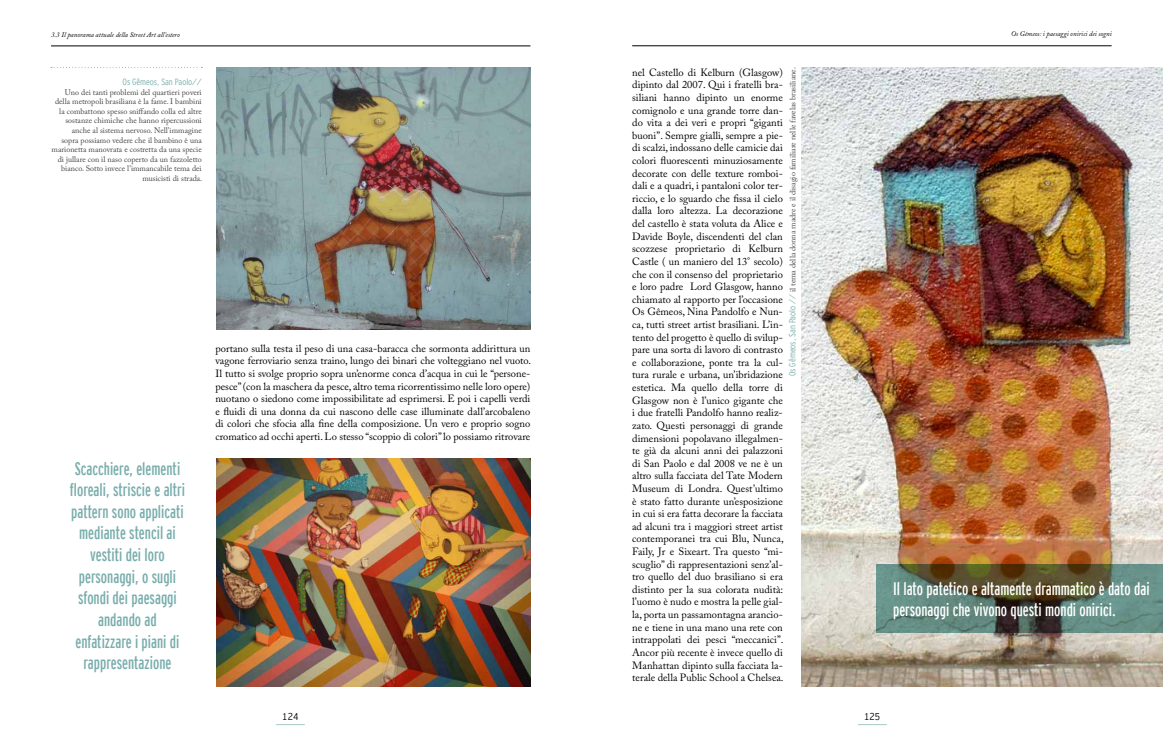
<style>
.page{position:relative;width:1163px;height:752px;background:#fff}
.page>*{position:absolute;margin:0;border:0;box-sizing:border-box;transform-origin:0 0}
.t1{font:extra-condensed 18px/21.6px "Interstate";color:#78adac;text-align:center}
.t2{font:extra-condensed 18px/21.6px "Interstate";color:#fff}
.t3{font:10.5px/12.6px "Adobe Caslon Pro";color:#000;text-align:justify}
.t4{font:10px "Interstate Cond Mono Lgt";color:#000}
.t5{font:9px "Interstate Cond Mono Lgt";letter-spacing:-.005em;color:#78adac}
.t6{font:8px/9.6px "Adobe Caslon Pro";color:#434345;text-align:right}
.t7{font:italic 7px "Adobe Caslon Pro";color:#000}
.s1{font-family:"Interstate Cond Mono Lgt";font-size:9px;color:#78adac}
</style>
<div class="page">
<hr style="left:51px;top:45px;width:479px;height:1px;background:#000">
<img style="left:217px;top:68px;width:313px;height:261px">
<img style="left:801px;top:67px;width:361px;height:619px">
<img style="left:217px;top:458px;width:313px;height:228px">
<svg style="left:876px;top:564px;width:286px;height:68px"></svg>
<svg style="left:51px;top:67px;width:151px;height:1px"></svg>
<hr style="left:632px;top:45px;width:479px;height:1px;background:#000">
<p class="t7" style="left:51px;top:31px;width:130px">3.3 Il panorama attuale della Street Art all’estero</p>
<p class="t5" style="left:122px;top:77px;width:81px">Os Gêmeos, San Paolo//</p>
<p class="t6" style="left:52px;top:87px;width:152px">Uno dei tanti problemi del quartieri poveri della metropoli brasiliana è la fame. I bambini la combattono spesso sniffando colla ed altre sostanze chimiche che hanno ripercussioni anche al sistema nervoso. Nell’immagine<br>sopra possiamo vedere che il bambino è una marionetta manovrata e costretta da una specie di jullare con il naso coperto da un fazzoletto bianco. Sotto invece l’immancabile tema dei musicisti di strada.</p>
<p class="t1" style="left:70px;top:457px;width:117px">Scacchiere, elementi floreali, striscie e altri pattern sono applicati mediante stencil ai vestiti dei loro personaggi, o sugli sfondi dei paesaggi andando ad enfatizzare i piani di rappresentazione</p>
<p class="t3" style="left:215px;top:341px;width:317px">portano sulla testa il peso di una casa-baracca che sormonta addirittura un vagone ferroviario senza traino, lungo dei binari che volteggiano nel vuoto.<br>Il tutto si svolge proprio sopra un’enorme conca d’acqua in cui le “persone&shy;pesce” (con la maschera da pesce, altro tema ricorrentissimo nelle loro opere) nuotano o siedono come impossibilitate ad esprimersi. E poi i capelli verdi e fluidi di una donna da cui nascono delle case illuminate dall’arcobaleno di colori che sfocia alla fine della composizione. Un vero e proprio sogno cromatico ad occhi aperti. Lo stesso “scoppio di colori” lo possiamo ritrovare</p>
<p class="t3" style="left:632px;top:66px;width:153px">nel Castello di Kelburn (Glasgow) dipinto dal 2007. Qui i fratelli bra&shy;siliani hanno dipinto un enorme comignolo e una grande torre dan&shy;do vita a dei veri e propri “giganti buoni”. Sempre gialli, sempre a pie&shy;di scalzi, indossano delle camicie dai colori fluorescenti minuziosamente decorate con delle texture romboi&shy;dali e a quadri, i pantaloni color ter&shy;riccio, e lo sguardo che fissa il cielo dalla loro altezza. La decorazione del castello è stata voluta da Alice e Davide Boyle, discendenti del clan scozzese proprietario di Kelburn Castle ( un maniero del 13° secolo) che con il consenso del proprietario e loro padre Lord Glasgow, hanno chiamato al rapporto per l’occasione Os Gêmeos, Nina Pandolfo e Nun&shy;ca, tutti street artist brasiliani. L’in&shy;tento del progetto è quello di svilup&shy;pare una sorta di lavoro di contrasto e collaborazione, ponte tra la cul&shy;tura rurale e urbana, un’ibridazione estetica. Ma quello della torre di Glasgow non è l’unico gigante che i due fratelli Pandolfo hanno realiz&shy;zato. Questi personaggi di grande dimensioni popolavano illegalmen&shy;te già da alcuni anni dei palazzoni di San Paolo e dal 2008 ve ne è un altro sulla facciata del Tate Modern Museum di Londra. Quest’ultimo è stato fatto durante un’esposizione in cui si era fatta decorare la facciata ad alcuni tra i maggiori street artist contemporanei tra cui Blu, Nunca, Faily, Jr e Sixeart. Tra questo “mi&shy;scuglio” di rappresentazioni senz’al&shy;tro quello del duo brasiliano si era distinto per la sua colorata nudità: l’uomo è nudo e mostra la pelle gial&shy;la, porta un passamontagna arancio&shy;ne e tiene in una mano una rete con intrappolati dei pesci “meccanici”.<br>Ancor più recente è invece quello di Manhattan dipinto sulla facciata la&shy;terale della Public School a Chelsea.</p>
<p class="t6" style="left:787px;top:376px;width:310px;rotate:-90deg"><span class="s1">Os Gêmeos, San Paolo //</span> il tema della donna madre e il disagio familiare nelle favelas brasiliane.</p>
<p class="t4" style="left:282px;top:710px;width:18px">124</p>
<p class="t4" style="left:864px;top:710px;width:18px">125</p>
<p class="t7" style="left:1011px;top:29px;width:102px">Os Gêmeos: i paesaggi onirici dei sogni</p>
<p class="t2" style="left:893px;top:577px;width:258px">Il lato patetico e altamente drammatico è dato dai personaggi che vivono questi mondi onirici.</p>
</div>
